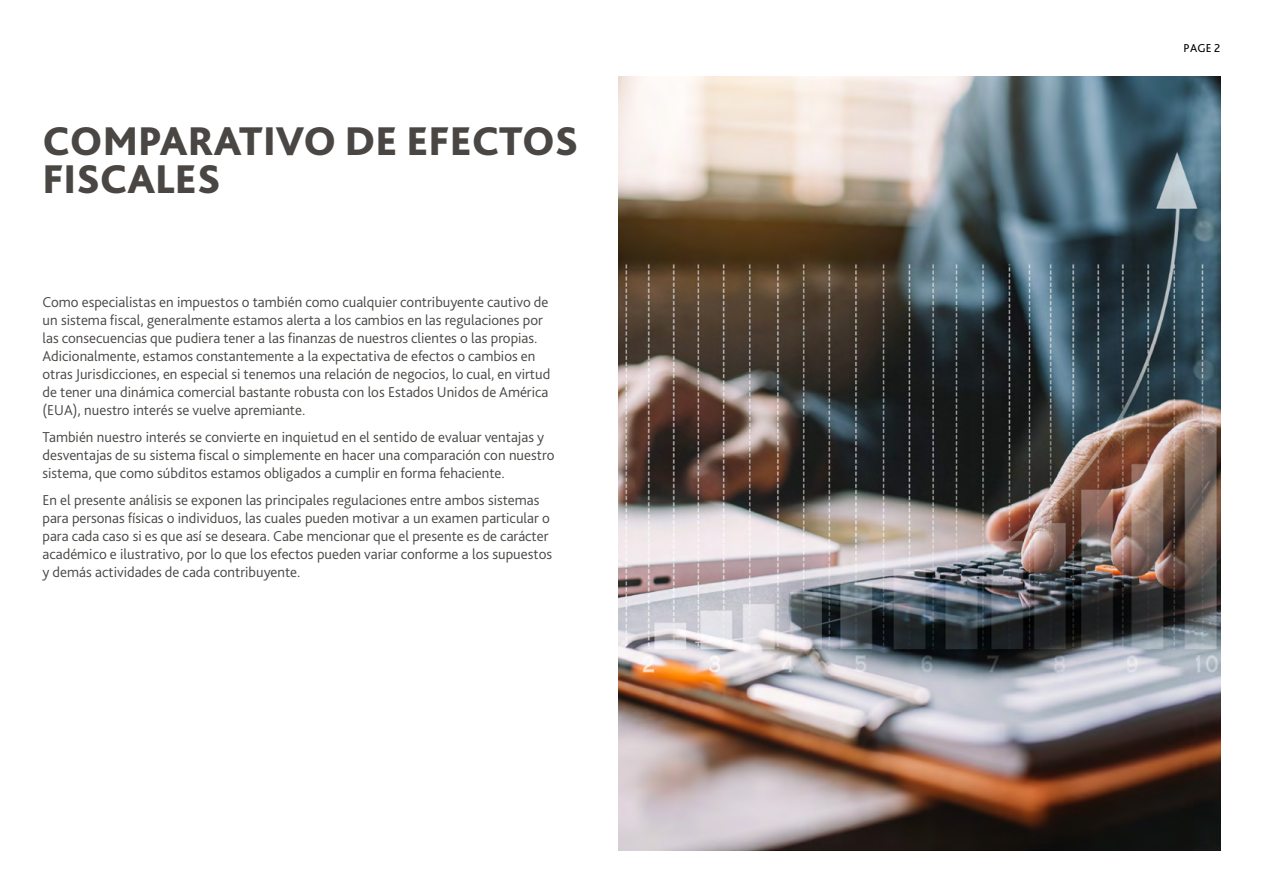
<style>
.page{position:relative;width:1263px;height:893px;background:#fff}
.page>*{position:absolute;margin:0;border:0;box-sizing:border-box;transform-origin:0 0}
.t1{font:800 42px/37.5px "Bliss Pro";color:#494643}
.t2{font:300 15px/18px "Bliss Pro";color:#494643}
.t3{font:12px "Bliss Pro";color:#000}
</style>
<div class="page">
<img style="left:619px;top:77px;width:601px;height:773px">
<h1 class="t1" style="left:43px;top:122px;width:537px">COMPARATIVO DE EFECTOS<br>FISCALES</h1>
<p class="t2" style="left:43px;top:293px;width:509px">Como especialistas en impuestos o también como cualquier contribuyente cautivo de un sistema fiscal, generalmente estamos alerta a los cambios en las regulaciones por las consecuencias que pudiera tener a las finanzas de nuestros clientes o las propias.<br>Adicionalmente, estamos constantemente a la expectativa de efectos o cambios en otras Jurisdicciones, en especial si tenemos una relación de negocios, lo cual, en virtud de tener una dinámica comercial bastante robusta con los Estados Unidos de América (EUA), nuestro interés se vuelve apremiante.</p>
<p class="t2" style="left:43px;top:428px;width:513px">También nuestro interés se convierte en inquietud en el sentido de evaluar ventajas y desventajas de su sistema fiscal o simplemente en hacer una comparación con nuestro sistema, que como súbditos estamos obligados a cumplir en forma fehaciente.</p>
<p class="t2" style="left:43px;top:491px;width:511px">En el presente análisis se exponen las principales regulaciones entre ambos sistemas para personas físicas o individuos, las cuales pueden motivar a un examen particular o para cada caso si es que así se deseara. Cabe mencionar que el presente es de carácter académico e ilustrativo, por lo que los efectos pueden variar conforme a los supuestos y demás actividades de cada contribuyente.</p>
<p class="t3" style="left:1183px;top:40px;width:38px">PAGE 2</p>
</div>
